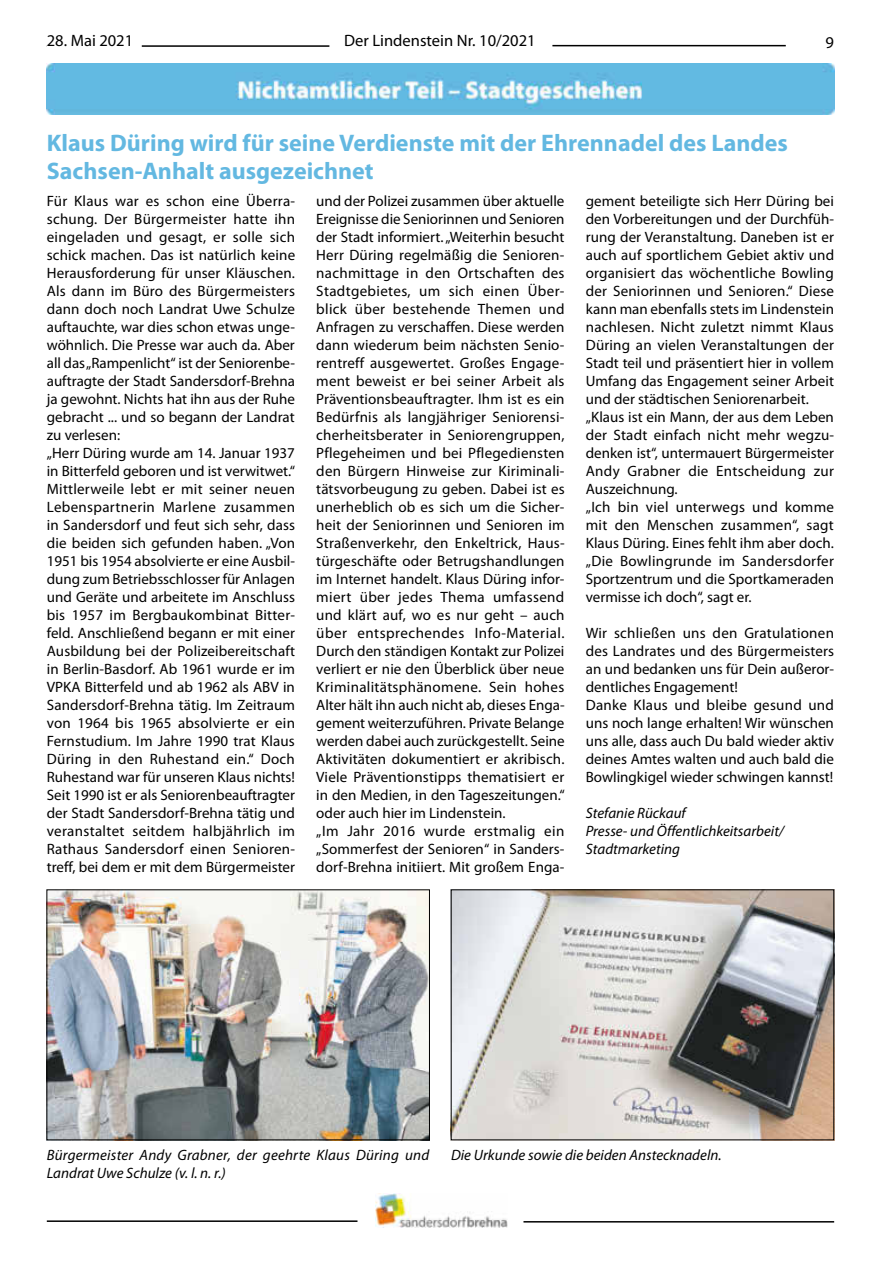
<style>
.page{position:relative;width:881px;height:1263px;background:#fff}
.page>*{position:absolute;margin:0;border:0;box-sizing:border-box;transform-origin:0 0}
.t1{font:700 24px/28.8px "Myriad Pro";color:#63b8e1}
.t2{font:16.5px "Myriad Pro";color:#000}
.t3{font:15px/18px "Myriad Pro";letter-spacing:.005em;color:#000}
.t4{font:italic 15px/18px "Myriad Pro";color:#000}
</style>
<div class="page">
<hr style="left:47px;top:45px;width:282px;height:2px;background:#000">
<div style="left:47px;top:33px;width:95px;height:15px;background:#fff"></div>
<hr style="left:552px;top:45px;width:233px;height:1px;background:#000">
<hr style="left:47px;top:1220px;width:310px;height:2px;background:#000">
<hr style="left:523px;top:1221px;width:310px;height:1px;background:#000">
<img style="left:375px;top:1193px;width:132px;height:35px">
<img style="left:47px;top:64px;width:786px;height:51px">
<img style="left:49px;top:891px;width:378px;height:247px">
<img style="left:453px;top:891px;width:378px;height:247px">
<p class="t2" style="left:47px;top:30px;width:88px">28. Mai 2021</p>
<p class="t2" style="left:344px;top:31px;width:193px">Der Lindenstein Nr. 10/2021</p>
<p class="t2" style="left:825px;top:32px;width:10px">9</p>
<h1 class="t1" style="left:47px;top:127px;width:742px">Klaus Düring wird für seine Verdienste mit der Ehrennadel des Landes<br>Sachsen-Anhalt ausgezeichnet</h1>
<p class="t3" style="left:47px;top:192px;width:250px">Für Klaus war es schon eine Überra&shy;schung. Der Bürgermeister hatte ihn eingeladen und gesagt, er solle sich schick machen. Das ist natürlich keine Herausforderung für unser Kläuschen.<br>Als dann im Büro des Bürgermeisters dann doch noch Landrat Uwe Schulze auftauchte, war dies schon etwas unge&shy;wöhnlich. Die Presse war auch da. Aber all das „Rampenlicht“ ist der Seniorenbe&shy;auftragte der Stadt Sandersdorf-Brehna ja gewohnt. Nichts hat ihn aus der Ruhe gebracht ... und so begann der Landrat zu verlesen:<br>„Herr Düring wurde am 14. Januar 1937 in Bitterfeld geboren und ist verwitwet.“ Mittlerweile lebt er mit seiner neuen Lebenspartnerin Marlene zusammen in Sandersdorf und feut sich sehr, dass die beiden sich gefunden haben. „Von 1951 bis 1954 absolvierte er eine Ausbil&shy;dung zum Betriebsschlosser für Anlagen und Geräte und arbeitete im Anschluss bis 1957 im Bergbaukombinat Bitter&shy;feld. Anschließend begann er mit einer Ausbildung bei der Polizeibereitschaft in Berlin-Basdorf. Ab 1961 wurde er im VPKA Bitterfeld und ab 1962 als ABV in Sandersdorf-Brehna tätig. Im Zeitraum von 1964 bis 1965 absolvierte er ein Fernstudium. Im Jahre 1990 trat Klaus Düring in den Ruhestand ein.“ Doch Ruhestand war für unseren Klaus nichts!<br>Seit 1990 ist er als Seniorenbeauftragter der Stadt Sandersdorf-Brehna tätig und veranstaltet seitdem halbjährlich im Rathaus Sandersdorf einen Senioren&shy;treff, bei dem er mit dem Bürgermeister</p>
<p class="t3" style="left:316px;top:192px;width:250px">und der Polizei zusammen über aktuelle Ereignisse die Seniorinnen und Senioren der Stadt informiert. „Weiterhin besucht Herr Düring regelmäßig die Senioren&shy;nachmittage in den Ortschaften des Stadtgebietes, um sich einen Über&shy;blick über bestehende Themen und Anfragen zu verschaffen. Diese werden dann wiederum beim nächsten Senio&shy;rentreff ausgewertet. Großes Engage&shy;ment beweist er bei seiner Arbeit als Präventionsbeauftragter. Ihm ist es ein Bedürfnis als langjähriger Seniorensi&shy;cherheitsberater in Seniorengruppen, Pflegeheimen und bei Pflegediensten den Bürgern Hinweise zur Kiriminali&shy;tätsvorbeugung zu geben. Dabei ist es unerheblich ob es sich um die Sicher&shy;heit der Seniorinnen und Senioren im Straßenverkehr, den Enkeltrick, Haus&shy;türgeschäfte oder Betrugshandlungen im Internet handelt. Klaus Düring infor&shy;miert über jedes Thema umfassend und klärt auf, wo es nur geht – auch über entsprechendes Info-Material.<br>Durch den ständigen Kontakt zur Polizei verliert er nie den Überblick über neue Kriminalitätsphänomene. Sein hohes Alter hält ihn auch nicht ab, dieses Enga&shy;gement weiterzuführen. Private Belange werden dabei auch zurückgestellt. Seine Aktivitäten dokumentiert er akribisch.<br>Viele Präventionstipps thematisiert er in den Medien, in den Tageszeitungen.“ oder auch hier im Lindenstein.<br>„Im Jahr 2016 wurde erstmalig ein „Sommerfest der Senioren“ in Sanders&shy;dorf-Brehna initiiert. Mit großem Enga-</p>
<p class="t3" style="left:585px;top:192px;width:250px">gement beteiligte sich Herr Düring bei den Vorbereitungen und der Durchfüh&shy;rung der Veranstaltung. Daneben ist er auch auf sportlichem Gebiet aktiv und organisiert das wöchentliche Bowling der Seniorinnen und Senioren.“ Diese kann man ebenfalls stets im Lindenstein nachlesen. Nicht zuletzt nimmt Klaus Düring an vielen Veranstaltungen der Stadt teil und präsentiert hier in vollem Umfang das Engagement seiner Arbeit und der städtischen Seniorenarbeit. „Klaus ist ein Mann, der aus dem Leben der Stadt einfach nicht mehr wegzu&shy;denken ist“, untermauert Bürgermeister Andy Grabner die Entscheidung zur Auszeichnung.<br>„Ich bin viel unterwegs und komme mit den Menschen zusammen“, sagt Klaus Düring. Eines fehlt ihm aber doch. „Die Bowlingrunde im Sandersdorfer Sportzentrum und die Sportkameraden vermisse ich doch“, sagt er.</p>
<p class="t3" style="left:585px;top:624px;width:249px">Wir schließen uns den Gratulationen des Landrates und des Bürgermeisters an und bedanken uns für Dein außeror&shy;dentliches Engagement!<br>Danke Klaus und bleibe gesund und uns noch lange erhalten! Wir wünschen uns alle, dass auch Du bald wieder aktiv deines Amtes walten und auch bald die Bowlingkigel wieder schwingen kannst!</p>
<p class="t4" style="left:585px;top:804px;width:199px">Stefanie Rückauf<br>Presse- und Öffentlichkeitsarbeit/<br>Stadtmarketing</p>
<p class="t4" style="left:47px;top:1146px;width:384px">Bürgermeister Andy Grabner, der geehrte Klaus Düring und<br>Landrat Uwe Schulze (v. l. n. r.)</p>
<p class="t4" style="left:451px;top:1146px;width:272px">Die Urkunde sowie die beiden Anstecknadeln.</p>
</div>
